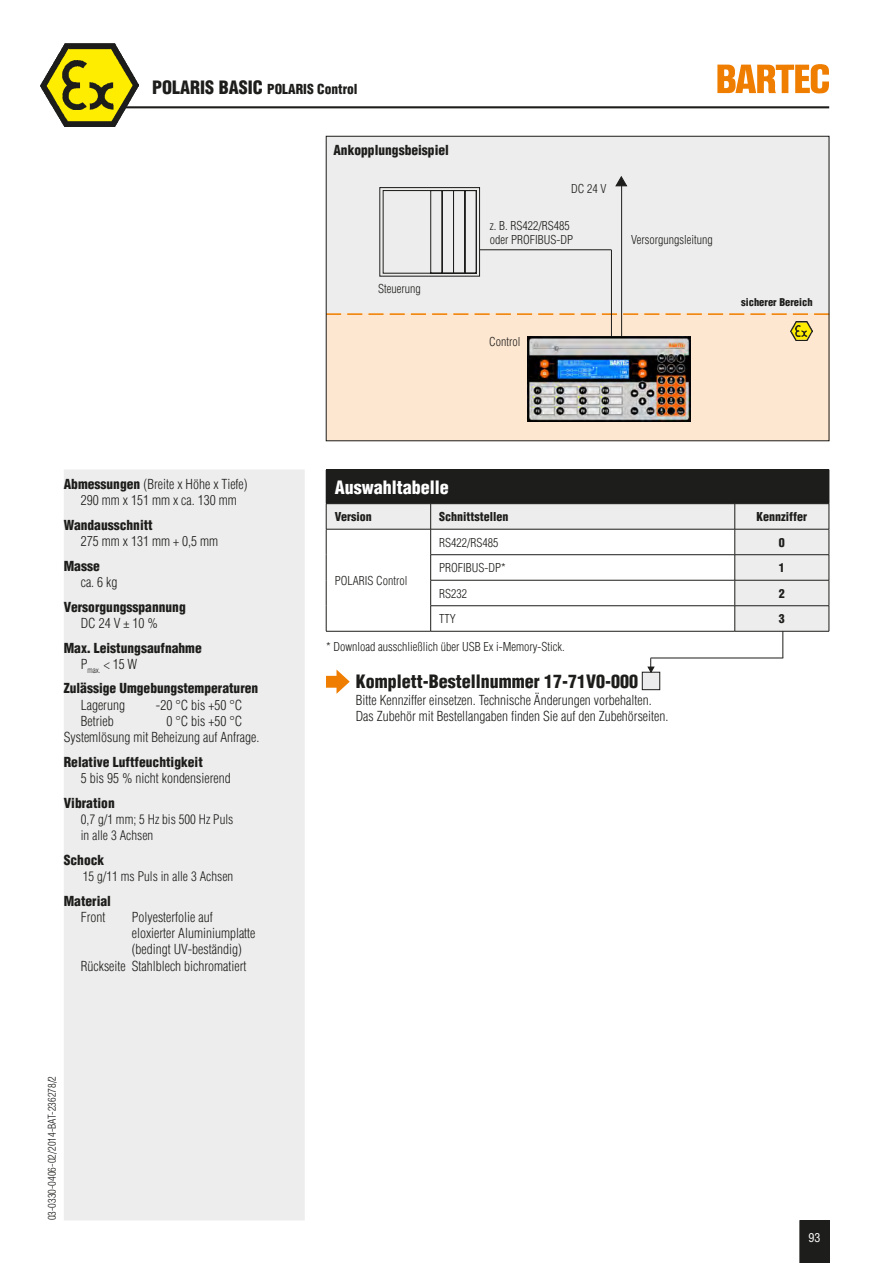
<style>
.page{position:relative;width:893px;height:1263px;background:#fff}
.page>*{position:absolute;margin:0;border:0;box-sizing:border-box;transform-origin:0 0}
.t1{font:900 condensed 18px "Helvetica";color:#1d1d1b}
.t2{font:900 condensed 18px "Helvetica";color:#fff}
.t3{font:300 condensed 13.5px/16.2px "Helvetica";color:#1d1d1b}
.t4{font:900 condensed 13.5px/16.2px "Helvetica";color:#1d1d1b}
.t5{font:300 13.5px/16.2px "Helios Cond";color:#1d1d1b}
.t6{font:300 condensed 12px/14.4px "Helvetica";color:#1d1d1b}
.t7{font:900 condensed 12px "Helvetica";color:#1d1d1b}
.t8{font:condensed 12px "Helvetica";color:#fff}
.t9{font:300 condensed 10.5px "Helvetica";color:#1d1d1b}
.t10{font:900 condensed 10.5px "Helvetica";color:#1d1d1b}
.s1{font-size:18px}
.s2{font-weight:900}
.s3{font-weight:300}
</style>
<div class="page">
<img style="left:41px;top:44px;width:98px;height:83px">
<hr style="left:121px;top:106px;width:708px;height:2px;background:#1d1d1b">
<svg style="left:44px;top:48px;width:90px;height:74px;background:#bdb32c"></svg>
<div style="left:326px;top:136px;width:503px;height:305px;background:#ededed"></div>
<div style="left:326px;top:313px;width:503px;height:128px;background:#fee7d1"></div>
<svg style="left:328px;top:313px;width:499px;height:2px"></svg>
<svg style="left:615px;top:176px;width:12px;height:10px"></svg>
<hr style="left:480px;top:249px;width:131px;height:1px;background:#1d1d1b">
<hr style="left:611px;top:250px;width:1px;height:105px;background:#1d1d1b">
<svg style="left:379px;top:187px;width:101px;height:90px"></svg>
<hr style="left:621px;top:184px;width:1px;height:171px;background:#1d1d1b">
<img style="left:790px;top:321px;width:23px;height:20px">
<div style="left:326px;top:136px;width:503px;height:305px;border:1px solid #1d1d1b"></div>
<img style="left:527px;top:337px;width:164px;height:85px">
<svg style="left:800px;top:1220px;width:29px;height:43px"></svg>
<div style="left:64px;top:469px;width:241px;height:751px;background:#ededed"></div>
<hr style="left:783px;top:622px;width:1px;height:36px;background:#1d1d1b">
<div style="left:326px;top:676px;width:16px;height:12px;background:#ef7d00;border:2px solid #ef7d00"></div>
<svg style="left:336px;top:669px;width:14px;height:25px"></svg>
<hr style="left:650px;top:658px;width:133px;height:1px;background:#1d1d1b">
<div style="left:642px;top:672px;width:18px;height:18px;background:#ededed"></div>
<div style="left:642px;top:672px;width:18px;height:18px;border:1px solid #1d1d1b"></div>
<svg style="left:648px;top:658px;width:6px;height:14px"></svg>
<div style="left:326px;top:470px;width:503px;height:34px;background:#1d1d1b"></div>
<svg style="left:327px;top:504px;width:502px;height:127px"></svg>
<hr style="left:326px;top:469px;width:105px;height:1px;background:#1d1d1b">
<hr style="left:431px;top:469px;width:304px;height:1px;background:#1d1d1b">
<hr style="left:735px;top:469px;width:94px;height:1px;background:#1d1d1b">
<hr style="left:829px;top:470px;width:1px;height:33px;background:#1d1d1b">
<hr style="left:326px;top:529px;width:105px;height:1px;background:#1d1d1b">
<hr style="left:431px;top:529px;width:304px;height:1px;background:#1d1d1b">
<hr style="left:735px;top:529px;width:94px;height:1px;background:#1d1d1b">
<hr style="left:430px;top:554px;width:305px;height:1px;background:#1d1d1b">
<hr style="left:735px;top:554px;width:94px;height:1px;background:#1d1d1b">
<hr style="left:430px;top:580px;width:305px;height:1px;background:#1d1d1b">
<hr style="left:735px;top:580px;width:94px;height:1px;background:#1d1d1b">
<svg style="left:326px;top:504px;width:1px;height:127px"></svg>
<hr style="left:430px;top:605px;width:305px;height:1px;background:#1d1d1b">
<svg style="left:430px;top:504px;width:1px;height:127px"></svg>
<hr style="left:735px;top:605px;width:94px;height:1px;background:#1d1d1b">
<svg style="left:734px;top:504px;width:1px;height:127px"></svg>
<svg style="left:829px;top:504px;width:1px;height:127px"></svg>
<hr style="left:326px;top:631px;width:105px;height:1px;background:#1d1d1b">
<hr style="left:431px;top:631px;width:304px;height:1px;background:#1d1d1b">
<hr style="left:735px;top:631px;width:94px;height:1px;background:#1d1d1b">
<svg style="left:717px;top:64px;width:112px;height:30px"></svg>
<p class="t4" style="left:152px;top:80px;width:207px"><span class="s1">POLARIS BASIC</span> POLARIS Control</p>
<p class="t3" style="left:64px;top:476px;width:185px;text-align:center"><span class="s2">Abmessungen</span> (Breite x Höhe x Tiefe)<br>290 mm x 151 mm x ca. 130 mm</p>
<p class="t4" style="left:64px;top:517px;width:90px">Wandausschnitt</p>
<p class="t3" style="left:81px;top:533px;width:139px">275 mm x 131 mm + 0,5 mm</p>
<p class="t4" style="left:64px;top:557px;width:37px">Masse</p>
<p class="t3" style="left:81px;top:574px;width:38px">ca. 6 kg</p>
<p class="t4" style="left:64px;top:598px;width:123px">Versorgungsspannung</p>
<p class="t3" style="left:81px;top:615px;width:79px">DC 24 V ± 10 %</p>
<p class="t4" style="left:81px;top:639px;width:122px;text-indent:-17px">Max. Leistungsaufnahme<br><span class="s3">P</span><sub>max.</sub> <span class="s3">&lt; 15 W</span></p>
<p class="t4" style="left:64px;top:680px;width:196px">Zulässige Umgebungstemperaturen</p>
<p class="t3" style="left:81px;top:697px;width:46px">Lagerung</p>
<p class="t3" style="left:156px;top:697px;width:88px">-20 °C bis +50 °C</p>
<p class="t3" style="left:81px;top:713px;width:34px">Betrieb</p>
<p class="t3" style="left:64px;top:713px;width:197px;text-indent:103px">0 °C bis +50 °C<br>Systemlösung mit Beheizung auf Anfrage.</p>
<p class="t4" style="left:64px;top:753px;width:141px">Relative Luftfeuchtigkeit</p>
<p class="t3" style="left:81px;top:770px;width:151px">5 bis 95 % nicht kondensierend</p>
<p class="t4" style="left:64px;top:794px;width:53px">Vibration</p>
<p class="t5" style="left:81px;top:811px;width:154px">0,7 g/1 mm; 5 Hz bis 500 Hz Puls in alle 3 Achsen</p>
<p class="t4" style="left:64px;top:851px;width:42px">Schock</p>
<p class="t5" style="left:83px;top:868px;width:152px">15 g/11 ms Puls in alle 3 Achsen</p>
<p class="t4" style="left:64px;top:892px;width:49px">Material</p>
<p class="t3" style="left:81px;top:909px;width:26px">Front</p>
<p class="t3" style="left:132px;top:909px;width:82px">Polyesterfolie auf</p>
<p class="t3" style="left:132px;top:925px;width:125px">eloxierter Aluminiumplatte</p>
<p class="t3" style="left:132px;top:941px;width:111px">(bedingt UV-beständig)</p>
<p class="t3" style="left:81px;top:957px;width:167px">Rückseite Stahlblech bichromatiert</p>
<p class="t9" style="left:46px;top:1220px;width:146px;rotate:-90deg">03-0330-0406-02/2014-BAT-236278/2</p>
<p class="t4" style="left:333px;top:142px;width:117px">Ankopplungsbeispiel</p>
<p class="t6" style="left:378px;top:281px;width:44px">Steuerung</p>
<p class="t6" style="left:571px;top:181px;width:37px">DC 24 V</p>
<p class="t6" style="left:490px;top:218px;width:85px">z. B. RS422/RS485 oder PROFIBUS-DP</p>
<p class="t6" style="left:631px;top:233px;width:83px">Versorgungsleitung</p>
<p class="t6" style="left:489px;top:335px;width:33px">Control</p>
<p class="t10" style="left:741px;top:295px;width:73px">sicherer Bereich</p>
<h1 class="t2" style="left:335px;top:476px;width:116px">Auswahltabelle</h1>
<p class="t7" style="left:335px;top:509px;width:39px">Version</p>
<p class="t7" style="left:439px;top:509px;width:71px">Schnittstellen</p>
<p class="t7" style="left:756px;top:509px;width:52px">Kennziffer</p>
<p class="t6" style="left:439px;top:535px;width:61px">RS422/RS485</p>
<p class="t7" style="left:779px;top:535px;width:7px">0</p>
<p class="t6" style="left:439px;top:561px;width:68px">PROFIBUS-DP*</p>
<p class="t7" style="left:779px;top:560px;width:7px">1</p>
<p class="t6" style="left:439px;top:586px;width:29px">RS232</p>
<p class="t7" style="left:779px;top:586px;width:7px">2</p>
<p class="t6" style="left:439px;top:612px;width:18px">TTY</p>
<p class="t7" style="left:779px;top:611px;width:7px">3</p>
<p class="t6" style="left:326px;top:639px;width:240px">* Download ausschließlich über USB Ex i-Memory-Stick.</p>
<p class="t6" style="left:335px;top:573px;width:74px">POLARIS Control</p>
<h1 class="t1" style="left:356px;top:670px;width:284px">Komplett-Bestellnummer 17-71V0-000</h1>
<p class="t3" style="left:356px;top:691px;width:314px">Bitte Kennziffer einsetzen. Technische Änderungen vorbehalten.<br>Das Zubehör mit Bestellangaben finden Sie auf den Zubehörseiten.</p>
<p class="t8" style="left:808px;top:1230px;width:13px">93</p>
</div>
